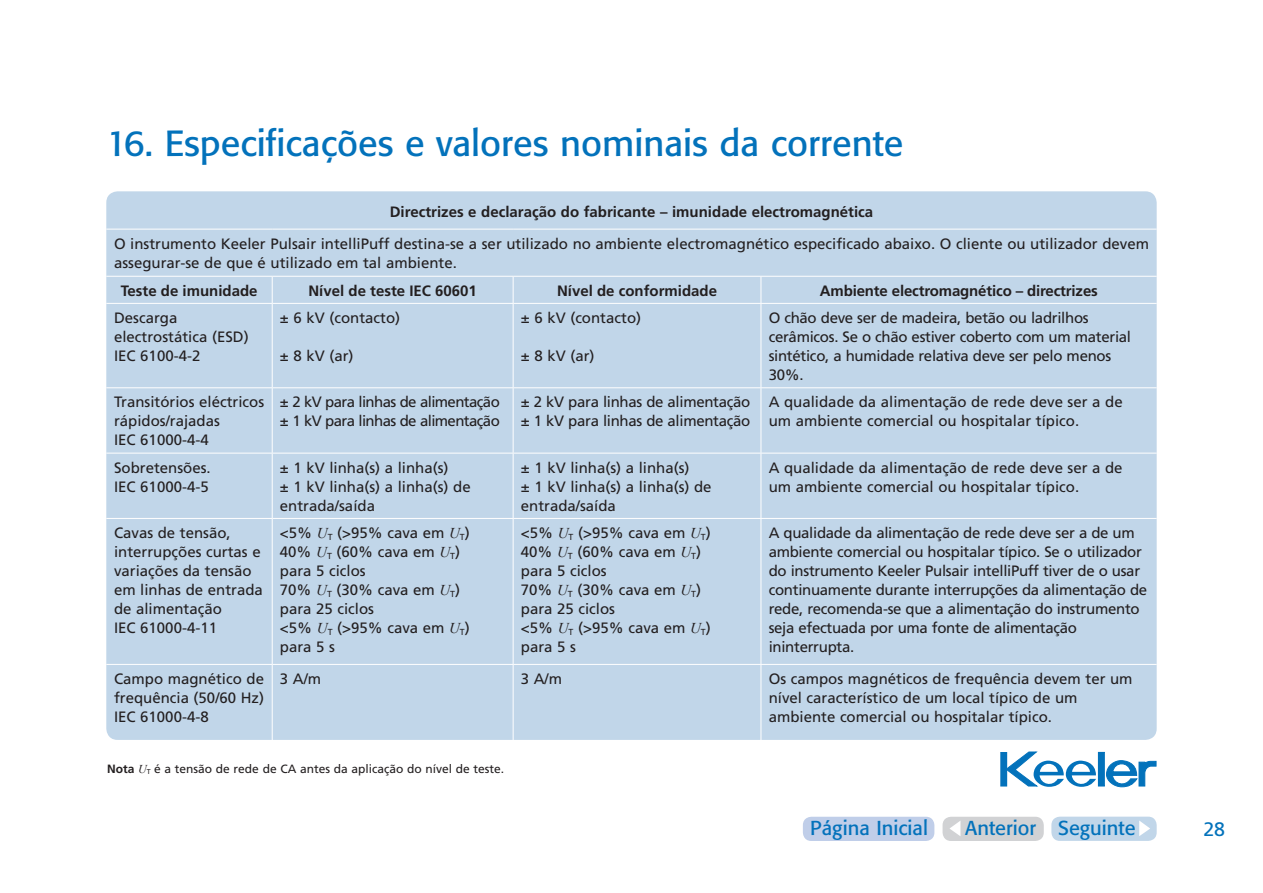
<style>
.page{position:relative;width:1263px;height:893px;background:#fff}
.page>*{position:absolute;margin:0;border:0;box-sizing:border-box;transform-origin:0 0}
.t1{font:36px "Formata BQ";color:#0372bb}
.t2{font:19.95px "Formata BQ";color:#0372bb}
.t3{font:19.5px "Frutiger";color:#0372bb}
.t4{font:15px/19px "Frutiger";color:#231f20}
.t5{font:15px/19px "Frutiger";letter-spacing:-.02em;color:#231f20}
.t6{font:700 15px "Frutiger";color:#231f20}
.t7{font:15px/19px "Frutiger";letter-spacing:-.04em;color:#231f20}
.t8{font:12px "Frutiger";color:#231f20}
.s1{font-family:"Times New Roman";font-style:italic}
.s2{font-weight:700}
</style>
<div class="page">
<div style="left:1051px;top:817px;width:106px;height:24px;background:#c1d6e9;border-radius:9px"></div>
<svg style="left:1139px;top:821px;width:11px;height:15px"></svg>
<div style="left:803px;top:817px;width:131px;height:24px;background:#c0cee9;border-radius:9px"></div>
<div style="left:942px;top:817px;width:102px;height:24px;background:#d1d2d4;border-radius:9px"></div>
<svg style="left:950px;top:821px;width:10px;height:15px"></svg>
<div style="left:1001px;top:752px;width:6px;height:34px;background:#0372bb"></div>
<svg style="left:1006px;top:752px;width:90px;height:35px"></svg>
<div style="left:1098px;top:752px;width:6px;height:34px;background:#0372bb"></div>
<svg style="left:1106px;top:760px;width:50px;height:27px"></svg>
<div style="left:106px;top:191px;width:1051px;height:549px;background:#c1d6e9;border-radius:11px"></div>
<hr style="left:106px;top:229px;width:166px;height:1px;background:#fff">
<hr style="left:272px;top:229px;width:241px;height:1px;background:#fff">
<hr style="left:513px;top:229px;width:248px;height:1px;background:#fff">
<hr style="left:761px;top:229px;width:396px;height:1px;background:#fff">
<hr style="left:106px;top:276px;width:166px;height:1px;background:#fff">
<hr style="left:272px;top:276px;width:241px;height:1px;background:#fff">
<svg style="left:272px;top:277px;width:1px;height:26px"></svg>
<hr style="left:513px;top:276px;width:248px;height:1px;background:#fff">
<svg style="left:513px;top:277px;width:1px;height:26px"></svg>
<hr style="left:761px;top:276px;width:396px;height:1px;background:#fff">
<svg style="left:761px;top:277px;width:1px;height:26px"></svg>
<hr style="left:106px;top:303px;width:166px;height:1px;background:#fff">
<hr style="left:272px;top:303px;width:241px;height:1px;background:#fff">
<hr style="left:272px;top:304px;width:1px;height:83px;background:#fff">
<hr style="left:513px;top:303px;width:248px;height:1px;background:#fff">
<hr style="left:513px;top:304px;width:1px;height:83px;background:#fff">
<hr style="left:761px;top:303px;width:396px;height:1px;background:#fff">
<hr style="left:761px;top:304px;width:1px;height:83px;background:#fff">
<hr style="left:106px;top:387px;width:166px;height:1px;background:#fff">
<hr style="left:272px;top:387px;width:241px;height:1px;background:#fff">
<hr style="left:272px;top:388px;width:1px;height:65px;background:#fff">
<hr style="left:513px;top:387px;width:248px;height:1px;background:#fff">
<hr style="left:513px;top:388px;width:1px;height:65px;background:#fff">
<hr style="left:761px;top:387px;width:396px;height:1px;background:#fff">
<hr style="left:761px;top:388px;width:1px;height:65px;background:#fff">
<hr style="left:106px;top:453px;width:166px;height:1px;background:#fff">
<hr style="left:272px;top:453px;width:241px;height:1px;background:#fff">
<hr style="left:272px;top:453px;width:1px;height:65px;background:#fff">
<hr style="left:513px;top:453px;width:248px;height:1px;background:#fff">
<hr style="left:513px;top:453px;width:1px;height:65px;background:#fff">
<hr style="left:761px;top:453px;width:396px;height:1px;background:#fff">
<hr style="left:761px;top:453px;width:1px;height:65px;background:#fff">
<hr style="left:272px;top:665px;width:1px;height:84px;background:#fff">
<hr style="left:513px;top:665px;width:1px;height:84px;background:#fff">
<hr style="left:761px;top:665px;width:1px;height:84px;background:#fff">
<hr style="left:106px;top:518px;width:166px;height:1px;background:#fff">
<hr style="left:272px;top:518px;width:241px;height:1px;background:#fff">
<hr style="left:272px;top:519px;width:1px;height:145px;background:#fff">
<hr style="left:513px;top:518px;width:248px;height:1px;background:#fff">
<hr style="left:513px;top:519px;width:1px;height:145px;background:#fff">
<hr style="left:761px;top:518px;width:396px;height:1px;background:#fff">
<hr style="left:761px;top:519px;width:1px;height:145px;background:#fff">
<hr style="left:106px;top:664px;width:166px;height:1px;background:#fff">
<hr style="left:272px;top:664px;width:241px;height:1px;background:#fff">
<hr style="left:513px;top:664px;width:248px;height:1px;background:#fff">
<hr style="left:761px;top:664px;width:396px;height:1px;background:#fff">
<h1 class="t1" style="left:106px;top:121px;width:799px">16. Especificações e valores nominais da corrente</h1>
<p class="t6" style="left:390px;top:203px;width:485px">Directrizes e declaração do fabricante – imunidade electromagnética</p>
<p class="t4" style="left:114px;top:234px;width:1036px">O instrumento Keeler Pulsair intelliPuff destina-se a ser utilizado no ambiente electromagnético especificado abaixo. O cliente ou utilizador devem assegurar-se de que é utilizado em tal ambiente.</p>
<p class="t6" style="left:121px;top:282px;width:138px">Teste de imunidade</p>
<p class="t6" style="left:308px;top:282px;width:170px">Nível de teste IEC 60601</p>
<p class="t6" style="left:557px;top:282px;width:162px">Nível de conformidade</p>
<p class="t6" style="left:820px;top:282px;width:279px">Ambiente electromagnético – directrizes</p>
<p class="t4" style="left:114px;top:308px;width:136px">Descarga electrostática (ESD)<br>IEC 6100-4-2</p>
<p class="t4" style="left:280px;top:308px;width:122px">± 6 kV (contacto)</p>
<p class="t4" style="left:521px;top:308px;width:122px">± 6 kV (contacto)</p>
<p class="t4" style="left:521px;top:346px;width:75px">± 8 kV (ar)</p>
<p class="t5" style="left:769px;top:308px;width:364px">O chão deve ser de madeira, betão ou ladrilhos cerâmicos. Se o chão estiver coberto com um material sintético, a humidade relativa deve ser pelo menos 30%.</p>
<p class="t4" style="left:280px;top:346px;width:75px">± 8 kV (ar)</p>
<p class="t4" style="left:114px;top:392px;width:152px">Transitórios eléctricos rápidos/rajadas<br>IEC 61000-4-4</p>
<p class="t7" style="left:280px;top:392px;width:221px">± 2 kV para linhas de alimentação ± 1 kV para linhas de alimentação</p>
<p class="t5" style="left:521px;top:392px;width:231px">± 2 kV para linhas de alimentação ± 1 kV para linhas de alimentação</p>
<p class="t4" style="left:769px;top:392px;width:355px">A qualidade da alimentação de rede deve ser a de um ambiente comercial ou hospitalar típico.</p>
<p class="t4" style="left:114px;top:458px;width:98px">Sobretensões.<br>IEC 61000-4-5</p>
<p class="t4" style="left:280px;top:458px;width:192px">± 1 kV linha(s) a linha(s)<br>± 1 kV linha(s) a linha(s) de entrada/saída</p>
<p class="t4" style="left:521px;top:458px;width:192px">± 1 kV linha(s) a linha(s)<br>± 1 kV linha(s) a linha(s) de entrada/saída</p>
<p class="t4" style="left:769px;top:458px;width:355px">A qualidade da alimentação de rede deve ser a de um ambiente comercial ou hospitalar típico.</p>
<p class="t4" style="left:114px;top:523px;width:150px">Cavas de tensão, interrupções curtas e variações da tensão em linhas de entrada de alimentação<br>IEC 61000-4-11</p>
<p class="t4" style="left:280px;top:523px;width:191px">&lt;5% <span class="s1">U</span><sub>T</sub> (&gt;95% cava em <span class="s1">U</span><sub>T</sub>)<br>40% <span class="s1">U</span><sub>T</sub> (60% cava em <span class="s1">U</span><sub>T</sub>) para 5 ciclos<br>70% <span class="s1">U</span><sub>T</sub> (30% cava em <span class="s1">U</span><sub>T</sub>) para 25 ciclos<br>&lt;5% <span class="s1">U</span><sub>T</sub> (&gt;95% cava em <span class="s1">U</span><sub>T</sub>) para 5 s</p>
<p class="t4" style="left:521px;top:523px;width:191px">&lt;5% <span class="s1">U</span><sub>T</sub> (&gt;95% cava em <span class="s1">U</span><sub>T</sub>)<br>40% <span class="s1">U</span><sub>T</sub> (60% cava em <span class="s1">U</span><sub>T</sub>) para 5 ciclos<br>70% <span class="s1">U</span><sub>T</sub> (30% cava em <span class="s1">U</span><sub>T</sub>) para 25 ciclos<br>&lt;5% <span class="s1">U</span><sub>T</sub> (&gt;95% cava em <span class="s1">U</span><sub>T</sub>) para 5 s</p>
<p class="t5" style="left:769px;top:523px;width:380px">A qualidade da alimentação de rede deve ser a de um ambiente comercial ou hospitalar típico. Se o utilizador do instrumento Keeler Pulsair intelliPuff tiver de o usar continuamente durante interrupções da alimentação de rede, recomenda-se que a alimentação do instrumento seja efectuada por uma fonte de alimentação ininterrupta.</p>
<p class="t4" style="left:114px;top:669px;width:152px;text-align:justify">Campo magnético de frequência (50/60 Hz)<br>IEC 61000-4-8</p>
<p class="t4" style="left:280px;top:669px;width:43px">3 A/m</p>
<p class="t4" style="left:521px;top:669px;width:43px">3 A/m</p>
<p class="t4" style="left:769px;top:669px;width:365px">Os campos magnéticos de frequência devem ter um nível característico de um local típico de um ambiente comercial ou hospitalar típico.</p>
<p class="t8" style="left:107px;top:762px;width:399px"><span class="s2">Nota</span> <span class="s1">U</span><sub>T</sub> é a tensão de rede de CA antes da aplicação do nível de teste.</p>
<h2 class="t2" style="left:810px;top:816px;width:119px">Página Inicial</h2>
<h2 class="t2" style="left:965px;top:816px;width:172px">Anterior Seguinte</h2>
<h3 class="t3" style="left:1203px;top:818px;width:23px">28</h3>
</div>
